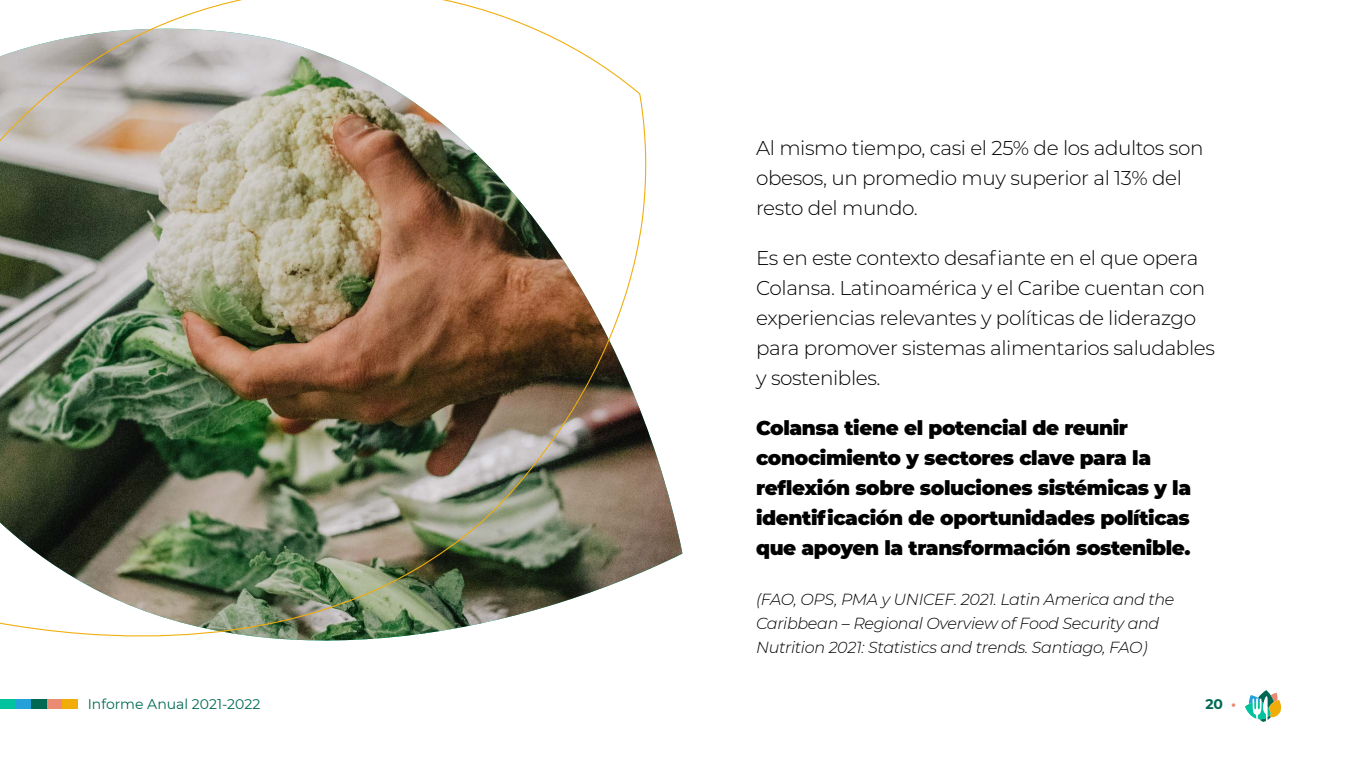
<style>
.page{position:relative;width:1366px;height:768px;background:#fff}
.page>*{position:absolute;margin:0;border:0;box-sizing:border-box;transform-origin:0 0}
.t1{font:300 20px/30px "Montserrat";letter-spacing:-.02em;color:#000}
.t2{font:900 20px/30px "Montserrat";letter-spacing:-.02em;color:#000}
.t3{font:italic 300 16px/24px "Montserrat";letter-spacing:-.02em;color:#000}
.t4{font:14px "Montserrat";color:#006954}
.t5{font:700 14px "Montserrat";color:#006954}
.s1{color:#eb8a73}
</style>
<div class="page">
<svg style="left:1245px;top:690px;width:37px;height:32px"></svg>
<div style="left:47px;top:699px;width:15px;height:10px;background:#eb8a73"></div>
<div style="left:16px;top:699px;width:15px;height:10px;background:#24a1d9"></div>
<div style="left:31px;top:699px;width:16px;height:10px;background:#006954"></div>
<div style="left:62px;top:699px;width:16px;height:10px;background:#f0ad0a"></div>
<div style="left:0;top:699px;width:16px;height:10px;background:#00c29c"></div>
<img style="left:647px;top:428px;width:35px;height:142px">
<img style="left:0;top:0;width:647px;height:641px">
<p class="t1" style="left:756px;top:132px;width:449px">Al mismo tiempo, casi el 25% de los adultos son obesos, un promedio muy superior al 13% del resto del mundo.</p>
<p class="t1" style="left:756px;top:242px;width:460px">Es en este contexto desafiante en el que opera Colansa. Latinoamérica y el Caribe cuentan con experiencias relevantes y políticas de liderazgo para promover sistemas alimentarios saludables y sostenibles.</p>
<p class="t2" style="left:756px;top:411px;width:437px">Colansa tiene el potencial de reunir conocimiento y sectores clave para la reflexión sobre soluciones sistémicas y la identificación de oportunidades políticas que apoyen la transformación sostenible.</p>
<p class="t3" style="left:756px;top:586px;width:420px">(FAO, OPS, PMA y UNICEF. 2021. Latin America and the<br>Caribbean – Regional Overview of Food Security and<br>Nutrition 2021: Statistics and trends. Santiago, FAO)</p>
<p class="t4" style="left:88px;top:694px;width:174px">Informe Anual 2021-2022</p>
<p class="t5" style="left:1205px;top:694px;width:32px">20 <span class="s1">•</span></p>
</div>
